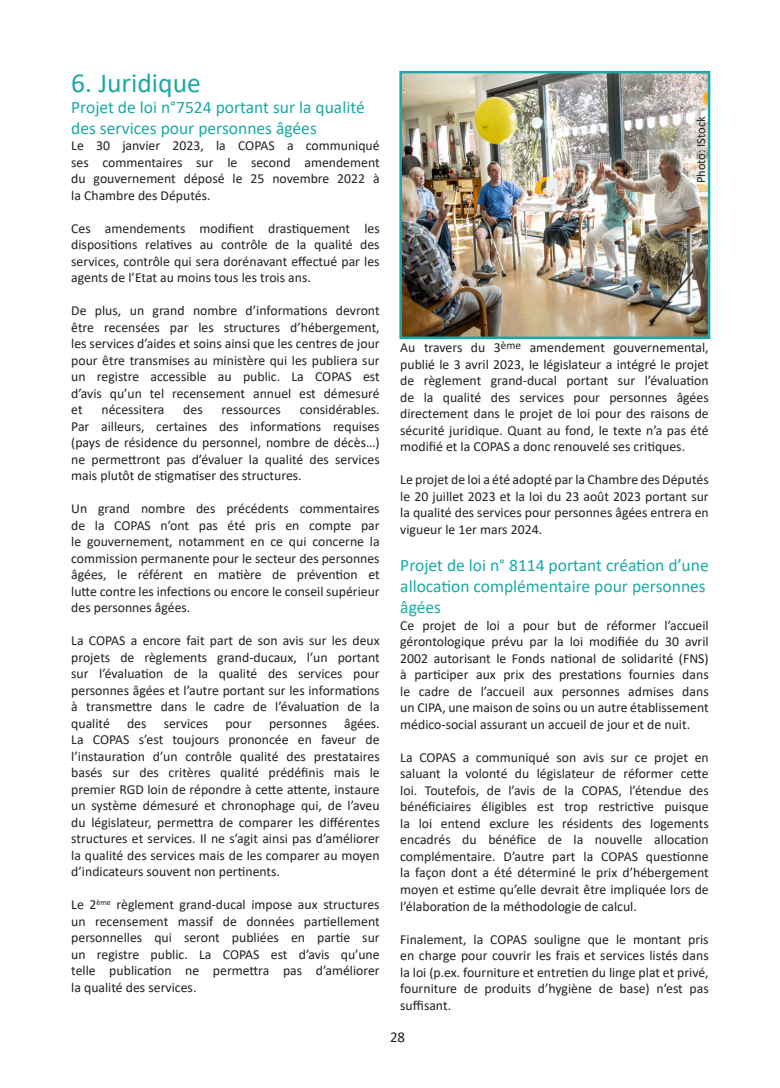
<style>
.page{position:relative;width:780px;height:1088px;background:#fff}
.page>*{position:absolute;margin:0;border:0;box-sizing:border-box;transform-origin:0 0}
.t1{font:27.5px "Calibri";color:#1aa9a7}
.t2{font:17.5px/21px "Calibri";color:#1aa9a7}
.t3{font:15px "Calibri";color:#231f20}
.t4{font:13.75px/16.5px "Calibri";color:#231f20;text-align:justify}
.t5{font:12.5px "Calibri";color:#231f20}
</style>
<div class="page">
<img style="left:402px;top:74px;width:305px;height:262px">
<div style="left:399px;top:71px;width:311px;height:268px;border:2px solid #1aa9a7"></div>
<p class="t1" style="left:71px;top:63px;width:131px">6. Juridique</p>
<p class="t2" style="left:71px;top:96px;width:295px">Projet de loi n°7524 portant sur la qualité des services pour personnes âgées</p>
<p class="t4" style="left:71px;top:137px;width:310px">Le 30 janvier 2023, la COPAS a communiqué ses commentaires sur le second amendement du gouvernement déposé le 25 novembre 2022 à la Chambre des Députés.</p>
<p class="t4" style="left:71px;top:219px;width:310px">Ces amendements modifient drastiquement les dispositions relatives au contrôle de la qualité des services, contrôle qui sera dorénavant effectué par les agents de l’Etat au moins tous les trois ans.</p>
<p class="t4" style="left:71px;top:302px;width:310px">De plus, un grand nombre d’informations devront être recensées par les structures d’hébergement, les services d’aides et soins ainsi que les centres de jour pour être transmises au ministère qui les publiera sur un registre accessible au public. La COPAS est d’avis qu’un tel recensement annuel est démesuré et</p>
<p class="t4" style="left:71px;top:401px;width:310px;text-indent:228px">considérables.<br>Par ailleurs, certaines des informations requises (pays de résidence du personnel, nombre de décès…) ne permettront pas d’évaluer la qualité des services mais plutôt de stigmatiser des structures.</p>
<p class="t4" style="left:71px;top:500px;width:310px">Un grand nombre des précédents commentaires de la COPAS n’ont pas été pris en compte par le gouvernement, notamment en ce qui concerne la commission permanente pour le secteur des personnes âgées, le référent en matière de prévention et lutte contre les infections ou encore le conseil supérieur des personnes âgées.</p>
<p class="t4" style="left:71px;top:632px;width:310px">La COPAS a encore fait part de son avis sur les deux projets de règlements grand-ducaux, l’un portant sur l’évaluation de la qualité des services pour personnes âgées et l’autre portant sur les informations à transmettre dans le cadre de l’évaluation de la qualité des services pour personnes âgées.<br>La COPAS s’est toujours prononcée en faveur de l’instauration d’un contrôle qualité des prestataires basés sur des critères qualité prédéfinis mais le premier RGD loin de répondre à cette attente, instaure un système démesuré et chronophage qui, de l’aveu du législateur, permettra de comparer les différentes structures et services. Il ne s’agit ainsi pas d’améliorer la qualité des services mais de les comparer au moyen d’indicateurs souvent non pertinents.</p>
<p class="t4" style="left:71px;top:896px;width:310px">Le 2<sup>ème</sup> règlement grand-ducal impose aux structures un recensement massif de données partiellement personnelles qui seront publiées en partie sur un registre public. La COPAS est d’avis qu’une telle publication ne permettra pas d’améliorer la qualité des services.</p>
<p class="t4" style="left:101px;top:401px;width:65px">nécessitera</p>
<p class="t4" style="left:183px;top:401px;width:21px">des</p>
<p class="t4" style="left:221px;top:401px;width:61px">ressources</p>
<p class="t5" style="left:692px;top:183px;width:68px;rotate:-90deg">Photo: IStock</p>
<p class="t4" style="left:400px;top:339px;width:310px">Au travers du 3<sup>ème</sup> amendement gouvernemental, publié le 3 avril 2023, le législateur a intégré le projet de règlement grand-ducal portant sur l’évaluation de la qualité des services pour personnes âgées directement dans le projet de loi pour des raisons de sécurité juridique. Quant au fond, le texte n’a pas été modifié et la COPAS a donc renouvelé ses critiques.</p>
<p class="t4" style="left:400px;top:471px;width:310px">Le projet de loi a été adopté par la Chambre des Députés le 20 juillet 2023 et la loi du 23 août 2023 portant sur la qualité des services pour personnes âgées entrera en vigueur le 1er mars 2024.</p>
<p class="t2" style="left:400px;top:555px;width:310px">Projet de loi n° 8114 portant création d’une allocation complémentaire pour personnes âgées</p>
<p class="t4" style="left:400px;top:617px;width:310px">Ce projet de loi a pour but de réformer l’accueil gérontologique prévu par la loi modifiée du 30 avril 2002 autorisant le Fonds national de solidarité (FNS) à participer aux prix des prestations fournies dans le cadre de l’accueil aux personnes admises dans un CIPA, une maison de soins ou un autre établissement médico-social assurant un accueil de jour et de nuit.</p>
<p class="t4" style="left:400px;top:749px;width:310px">La COPAS a communiqué son avis sur ce projet en saluant la volonté du législateur de réformer cette loi. Toutefois, de l’avis de la COPAS, l’étendue des bénéficiaires éligibles est trop restrictive puisque la loi entend exclure les résidents des logements encadrés du bénéfice de la nouvelle allocation complémentaire. D’autre part la COPAS questionne la façon dont a été déterminé le prix d’hébergement moyen et estime qu’elle devrait être impliquée lors de l’élaboration de la méthodologie de calcul.</p>
<p class="t4" style="left:400px;top:930px;width:310px">Finalement, la COPAS souligne que le montant pris en charge pour couvrir les frais et services listés dans la loi (p.ex. fourniture et entretien du linge plat et privé, fourniture de produits d’hygiène de base) n’est pas suffisant.</p>
<p class="t3" style="left:390px;top:1027px;width:17px">28</p>
</div>
